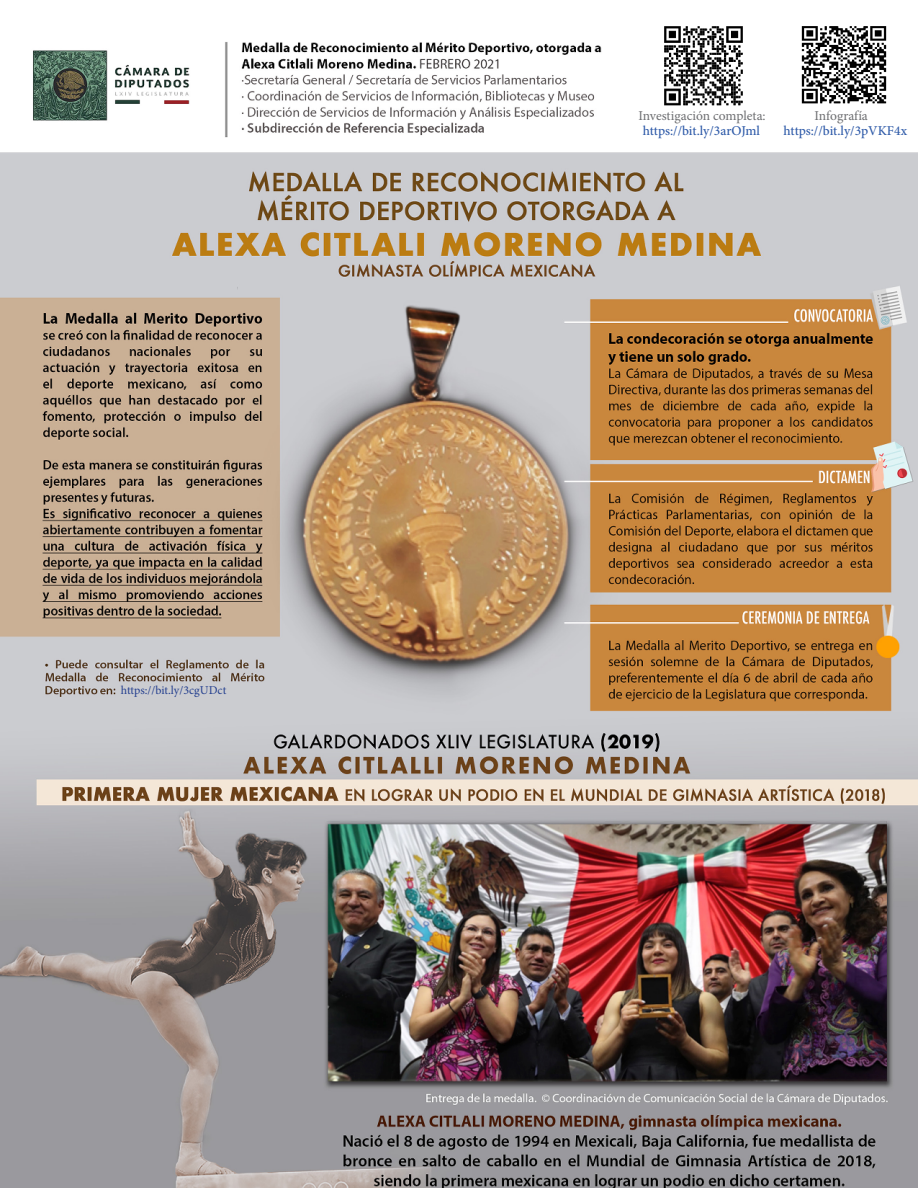
<style>
.page{position:relative;width:918px;height:1188px;background:#fff}
.page>*{position:absolute;margin:0;border:0;box-sizing:border-box;transform-origin:0 0}
.t1{font:500 13.5px "Minion Pro";letter-spacing:-.005em;color:#2f5ba9}
.t2{font:13.5px "Minion Pro";color:#6d6e71}
.t3{font:12px "Minion Pro";color:#25408f}
</style>
<div class="page">
<img style="left:0;top:42px;width:918px;height:1146px">
<img style="left:662px;top:26px;width:83px;height:80px">
<img style="left:799px;top:26px;width:90px;height:79px">
<p class="t3" style="left:121px;top:682px;width:107px">https://bit.ly/3cgUDct</p>
<p class="t2" style="left:638px;top:107px;width:129px">Investigación completa:</p>
<p class="t2" style="left:814px;top:107px;width:55px">Infografía</p>
<p class="t1" style="left:643px;top:121px;width:119px">https://bit.ly/3arOJml</p>
<p class="t1" style="left:784px;top:121px;width:125px">https://bit.ly/3pVKF4x</p>
</div>
